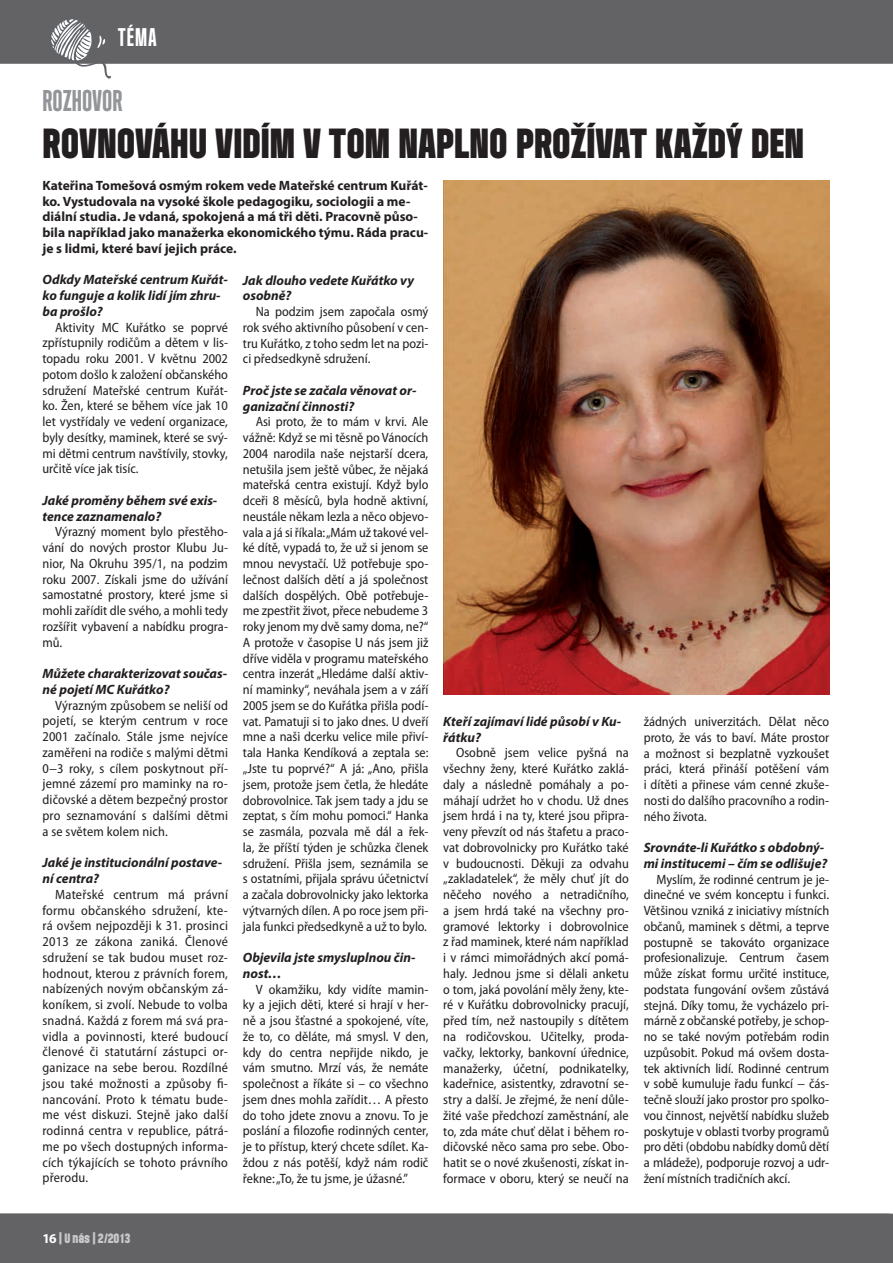
<style>
.page{position:relative;width:893px;height:1263px;background:#fff}
.page>*{position:absolute;margin:0;border:0;box-sizing:border-box;transform-origin:0 0}
.t1{font:42px "Header 15";letter-spacing:.005em;color:#231f20}
.t2{font:30px "Header 13";letter-spacing:.01em;color:#939598}
.t3{font:25.5px "Header 13";color:#fff}
.t4{font:semi-condensed 13.5px/15.8px "Myriad Pro";color:#231f20;text-align:justify}
.t5{font:italic 700 13.5px/15.8px "Myriad Pro";color:#231f20}
.t6{font:700 13.5px/15.8px "Myriad Pro";color:#231f20}
.t7{font:13.5px "Header 15";letter-spacing:-.01em;color:#c7c8ca}
.s1{font-family:"Myriad Pro";font-weight:700;color:#fff}
</style>
<div class="page">
<div style="left:0;top:0;width:893px;height:64px;background:#636366"></div>
<svg style="left:48px;top:17px;width:64px;height:62px"></svg>
<div style="left:0;top:1213px;width:893px;height:50px;background:#636366"></div>
<img style="left:443px;top:180px;width:386px;height:515px">
<h3 class="t3" style="left:118px;top:25px;width:40px">téma</h3>
<h2 class="t2" style="left:43px;top:85px;width:82px">ROZHOVOR</h2>
<h1 class="t1" style="left:43px;top:121px;width:763px">ROVNOVÁHU VIDÍM V TOM NAPLNO PROŽÍVAT KAŽDÝ DEN</h1>
<p class="t6" style="left:43px;top:177px;width:387px">Kateřina Tomešová osmým rokem vede Mateřské centrum Kuřát&shy;ko. Vystudovala na vysoké škole pedagogiku, sociologii a me&shy;diální studia. Je vdaná, spokojená a má tři děti. Pracovně půso&shy;bila například jako manažerka ekonomického týmu. Ráda pracu&shy;je s lidmi, které baví jejich práce.</p>
<p class="t5" style="left:43px;top:271px;width:187px">Odkdy Mateřské centrum Kuřát&shy;ko funguje a kolik lidí jím zhru&shy;ba prošlo?</p>
<p class="t4" style="left:43px;top:319px;width:187px;text-indent:13px">Aktivity MC Kuřátko se poprvé zpřístupnily rodičům a dětem v lis&shy;topadu roku 2001. V květnu 2002 potom došlo k založení občanského sdružení Mateřské centrum Kuřát&shy;ko. Žen, které se během více jak 10 let vystřídaly ve vedení organizace, byly desítky, maminek, které se svý&shy;mi dětmi centrum navštívily, stovky, určitě více jak tisíc.</p>
<p class="t5" style="left:43px;top:492px;width:176px">Jaké proměny během své exis&shy;tence zaznamenalo?</p>
<p class="t4" style="left:43px;top:524px;width:187px;text-indent:13px">Výrazný moment bylo přestěho&shy;vání do nových prostor Klubu Ju&shy;nior, Na Okruhu 395/1, na podzim roku 2007. Získali jsme do užívání samostatné prostory, které jsme si mohli zařídit dle svého, a mohli tedy rozšířit vybavení a nabídku progra&shy;mů.</p>
<p class="t5" style="left:43px;top:665px;width:186px">Můžete charakterizovat součas&shy;né pojetí MC Kuřátko?</p>
<p class="t4" style="left:43px;top:697px;width:187px;text-indent:13px">Výrazným způsobem se neliší od pojetí, se kterým centrum v roce 2001 začínalo. Stále jsme nejvíce zaměřeni na rodiče s malými dětmi 0−3 roky, s cílem poskytnout pří&shy;jemné zázemí pro maminky na ro&shy;dičovské a dětem bezpečný prostor pro seznamování s dalšími dětmi a se světem kolem nich.</p>
<p class="t5" style="left:43px;top:854px;width:181px">Jaké je institucionální postave&shy;ní centra?</p>
<p class="t4" style="left:43px;top:886px;width:187px;text-indent:13px">Mateřské centrum má právní formu občanského sdružení, kte&shy;rá ovšem nejpozději k 31. prosinci 2013 ze zákona zaniká. Členové sdružení se tak budou muset roz&shy;hodnout, kterou z právních forem, nabízených novým občanským zá&shy;koníkem, si zvolí. Nebude to volba snadná. Každá z forem má svá pra&shy;vidla a povinnosti, které budoucí členové či statutární zástupci or&shy;ganizace na sebe berou. Rozdílné jsou také možnosti a způsoby fi&shy;nancování. Proto k tématu bude&shy;me vést diskuzi. Stejně jako další rodinná centra v republice, pátrá&shy;me po všech dostupných informa&shy;cích týkajících se tohoto právního přerodu.</p>
<p class="t5" style="left:243px;top:272px;width:173px">Jak dlouho vedete Kuřátko vy osobně?</p>
<p class="t4" style="left:243px;top:303px;width:187px;text-indent:13px">Na podzim jsem započala osmý rok svého aktivního působení v cen&shy;tru Kuřátko, z toho sedm let na pozi&shy;ci předsedkyně sdružení.</p>
<p class="t5" style="left:243px;top:382px;width:175px">Proč jste se začala věnovat or&shy;ganizační činnosti?</p>
<p class="t4" style="left:243px;top:414px;width:187px;text-indent:13px">Asi proto, že to mám v krvi. Ale vážně: Když se mi těsně po Vánocích 2004 narodila naše nejstarší dcera, netušila jsem ještě vůbec, že nějaká mateřská centra existují. Když bylo dceři 8 měsíců, byla hodně aktivní, neustále někam lezla a něco objevo&shy;vala a já si říkala: „Mám už takové vel&shy;ké dítě, vypadá to, že už si jenom se mnou nevystačí. Už potřebuje spo&shy;lečnost dalších dětí a já společnost dalších dospělých. Obě potřebuje&shy;me zpestřit život, přece nebudeme 3 roky jenom my dvě samy doma, ne?“ A protože v časopise U nás jsem již dříve viděla v programu mateřského centra inzerát „Hledáme další aktiv&shy;ní maminky“, neváhala jsem a v září 2005 jsem se do Kuřátka přišla podí&shy;vat. Pamatuji si to jako dnes. U dveří mne a naši dcerku velice mile přiví&shy;tala Hanka Kendíková a zeptala se: „Jste tu poprvé?“ A já: „Ano, přišla jsem, protože jsem četla, že hledáte dobrovolnice. Tak jsem tady a jdu se zeptat, s čím mohu pomoci.“ Hanka se zasmála, pozvala mě dál a řek&shy;la, že příští týden je schůzka členek sdružení. Přišla jsem, seznámila se s ostatními, přijala správu účetnictví a začala dobrovolnicky jako lektorka výtvarných dílen. A po roce jsem při&shy;jala funkci předsedkyně a už to bylo.</p>
<p class="t5" style="left:243px;top:949px;width:174px">Objevila jste smysluplnou čin&shy;nost…</p>
<p class="t4" style="left:243px;top:981px;width:187px;text-indent:13px">V okamžiku, kdy vidíte mamin&shy;ky a jejich děti, které si hrají v her&shy;ně a jsou šťastné a spokojené, víte, že to, co děláte, má smysl. V den, kdy do centra nepřijde nikdo, je vám smutno. Mrzí vás, že nemáte společnost a říkáte si – co všechno jsem dnes mohla zařídit… A přesto do toho jdete znovu a znovu. To je poslání a filozofie rodinných center, je to přístup, který chcete sdílet. Ka&shy;ždou z nás potěší, když nám rodič řekne: „To, že tu jsme, je úžasné.”</p>
<p class="t5" style="left:443px;top:713px;width:179px">Kteří zajímaví lidé působí v Ku&shy;řátku?</p>
<p class="t4" style="left:443px;top:745px;width:187px;text-indent:13px">Osobně jsem velice pyšná na všechny ženy, které Kuřátko zaklá&shy;daly a následně pomáhaly a po&shy;máhají udržet ho v chodu. Už dnes jsem hrdá i na ty, které jsou připra&shy;veny převzít od nás štafetu a praco&shy;vat dobrovolnicky pro Kuřátko také v budoucnosti. Děkuji za odvahu „zakladatelek“, že měly chuť jít do něčeho nového a netradičního, a jsem hrdá také na všechny pro&shy;gramové lektorky i dobrovolnice z řad maminek, které nám například i v rámci mimořádných akcí pomá&shy;haly. Jednou jsme si dělali anketu o tom, jaká povolání měly ženy, kte&shy;ré v Kuřátku dobrovolnicky pracují, před tím, než nastoupily s dítětem na rodičovskou. Učitelky, proda&shy;vačky, lektorky, bankovní úřednice, manažerky, účetní, podnikatelky, kadeřnice, asistentky, zdravotní se&shy;stry a další. Je zřejmé, že není důle&shy;žité vaše předchozí zaměstnání, ale to, zda máte chuť dělat i během ro&shy;dičovské něco sama pro sebe. Obo&shy;hatit se o nové zkušenosti, získat in&shy;formace v oboru, který se neučí na</p>
<p class="t4" style="left:644px;top:713px;width:187px">žádných univerzitách. Dělat něco proto, že vás to baví. Máte prostor a možnost si bezplatně vyzkoušet práci, která přináší potěšení vám i dítěti a přinese vám cenné zkuše&shy;nosti do dalšího pracovního a rodin&shy;ného života.</p>
<p class="t5" style="left:644px;top:839px;width:185px">Srovnáte-li Kuřátko s obdobný&shy;mi institucemi – čím se odlišuje?</p>
<p class="t4" style="left:644px;top:871px;width:187px;text-indent:13px">Myslím, že rodinné centrum je je&shy;dinečné ve svém konceptu i funkci.<br>Většinou vzniká z iniciativy místních občanů, maminek s dětmi, a teprve postupně se takováto organizace profesionalizuje. Centrum časem může získat formu určité instituce, podstata fungování ovšem zůstává stejná. Díky tomu, že vycházelo pri&shy;márně z občanské potřeby, je schop&shy;no se také novým potřebám rodin uzpůsobit. Pokud má ovšem dosta&shy;tek aktivních lidí. Rodinné centrum v sobě kumuluje řadu funkcí − čás&shy;tečně slouží jako prostor pro spolko&shy;vou činnost, největší nabídku služeb poskytuje v oblasti tvorby programů pro děti (obdobu nabídky domů dětí a mládeže), podporuje rozvoj a udr&shy;žení místních tradičních akcí.</p>
<p class="t7" style="left:42px;top:1231px;width:89px"><span class="s1">16</span> | U nás | 2/2O13</p>
</div>
